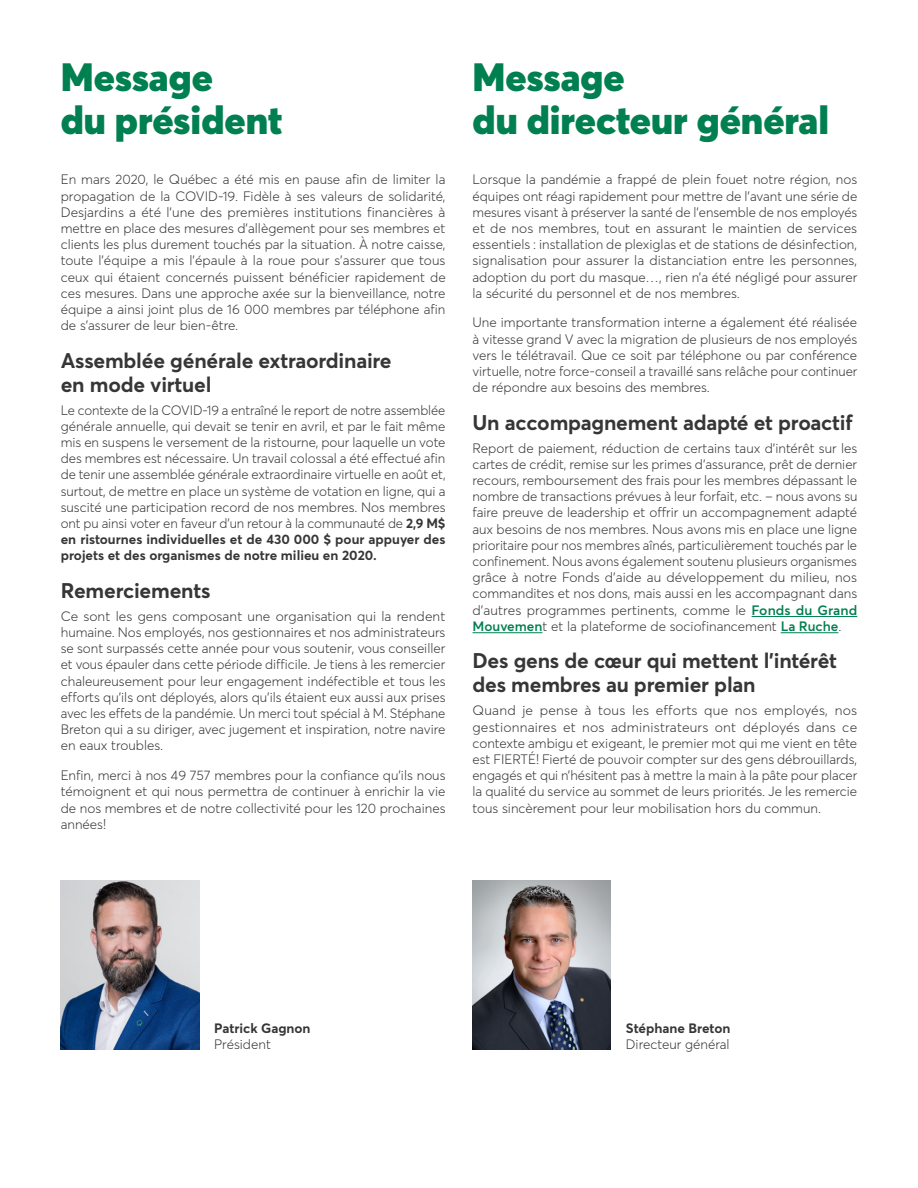
<style>
.page{position:relative;width:918px;height:1188px;background:#fff}
.page>*{position:absolute;margin:0;border:0;box-sizing:border-box;transform-origin:0 0}
.t1{font:900 39px/43.5px "Averta";color:#008051}
.t2{font:700 21px/24px "Averta";letter-spacing:-.01em;color:#363636}
.t3{font:300 13.5px/16.2px "Averta";color:#363636;text-align:justify}
.t4{font:700 13.5px "Averta";color:#363636}
.s1{font-weight:700}
.s2{font-weight:600;color:#008051}
</style>
<div class="page">
<hr style="left:917px;top:770px;width:1px;height:418px;background:#d0e8db">
<hr style="left:917px;top:0;width:1px;height:272px;background:#363636">
<hr style="left:752px;top:616px;width:105px;height:1px;background:#008051">
<hr style="left:472px;top:632px;width:70px;height:1px;background:#008051">
<hr style="left:781px;top:632px;width:57px;height:1px;background:#008051">
<img style="left:61px;top:881px;width:138px;height:168px">
<img style="left:472px;top:881px;width:139px;height:168px">
<h2 class="t1" style="left:61px;top:55px;width:224px">Message<br>du président</h2>
<p class="t3" style="left:61px;top:171px;width:386px">En mars 2020, le Québec a été mis en pause afin de limiter la propagation de la COVID-19. Fidèle à ses valeurs de solidarité, Desjardins a été l’une des premières institutions financières à mettre en place des mesures d’allègement pour ses membres et clients les plus durement touchés par la situation. À notre caisse, toute l’équipe a mis l’épaule à la roue pour s’assurer que tous ceux qui étaient concernés puissent bénéficier rapidement de ces mesures. Dans une approche axée sur la bienveillance, notre équipe a ainsi joint plus de 16 000 membres par téléphone afin de s’assurer de leur bien-être.</p>
<h3 class="t2" style="left:61px;top:348px;width:333px">Assemblée générale extraordinaire en mode virtuel</h3>
<p class="t3" style="left:61px;top:402px;width:386px">Le contexte de la COVID-19 a entraîné le report de notre assemblée générale annuelle, qui devait se tenir en avril, et par le fait même mis en suspens le versement de la ristourne, pour laquelle un vote des membres est nécessaire. Un travail colossal a été effectué afin de tenir une assemblée générale extraordinaire virtuelle en août et, surtout, de mettre en place un système de votation en ligne, qui a suscité une participation record de nos membres. Nos membres ont pu ainsi voter en faveur d’un retour à la communauté de <span class="s1">2,9 M$ en ristournes individuelles et de 430 000 $ pour appuyer des projets et des organismes de notre milieu en 2020.</span></p>
<h3 class="t2" style="left:61px;top:578px;width:151px">Remerciements</h3>
<p class="t3" style="left:61px;top:608px;width:386px">Ce sont les gens composant une organisation qui la rendent humaine. Nos employés, nos gestionnaires et nos administrateurs se sont surpassés cette année pour vous soutenir, vous conseiller et vous épauler dans cette période difficile. Je tiens à les remercier chaleureusement pour leur engagement indéfectible et tous les efforts qu’ils ont déployés, alors qu’ils étaient eux aussi aux prises avec les effets de la pandémie. Un merci tout spécial à M. Stéphane Breton qui a su diriger, avec jugement et inspiration, notre navire en eaux troubles.</p>
<p class="t3" style="left:61px;top:767px;width:386px">Enfin, merci à nos 49 757 membres pour la confiance qu’ils nous témoignent et qui nous permettra de continuer à enrichir la vie de nos membres et de notre collectivité pour les 120 prochaines années!</p>
<h2 class="t1" style="left:472px;top:55px;width:358px">Message<br>du directeur général</h2>
<p class="t3" style="left:472px;top:171px;width:386px">Lorsque la pandémie a frappé de plein fouet notre région, nos équipes ont réagi rapidement pour mettre de l’avant une série de mesures visant à préserver la santé de l’ensemble de nos employés et de nos membres, tout en assurant le maintien de services essentiels : installation de plexiglas et de stations de désinfection, signalisation pour assurer la distanciation entre les personnes, adoption du port du masque…, rien n’a été négligé pour assurer la sécurité du personnel et de nos membres.</p>
<p class="t3" style="left:472px;top:314px;width:387px">Une importante transformation interne a également été réalisée à vitesse grand V avec la migration de plusieurs de nos employés vers le télétravail. Que ce soit par téléphone ou par conférence virtuelle, notre force-conseil a travaillé sans relâche pour continuer de répondre aux besoins des membres.</p>
<h3 class="t2" style="left:472px;top:410px;width:382px">Un accompagnement adapté et proactif</h3>
<p class="t3" style="left:472px;top:440px;width:386px">Report de paiement, réduction de certains taux d’intérêt sur les cartes de crédit, remise sur les primes d’assurance, prêt de dernier recours, remboursement des frais pour les membres dépassant le nombre de transactions prévues à leur forfait, etc. – nous avons su faire preuve de leadership et offrir un accompagnement adapté aux besoins de nos membres. Nous avons mis en place une ligne prioritaire pour nos membres aînés, particulièrement touchés par le confinement. Nous avons également soutenu plusieurs organismes grâce à notre Fonds d’aide au développement du milieu, nos commandites et nos dons, mais aussi en les accompagnant dans d’autres programmes pertinents, comme le <span class="s2">Fonds du Grand Mouvemen</span>t et la plateforme de sociofinancement <span class="s2">La Ruche</span>.</p>
<h3 class="t2" style="left:472px;top:649px;width:366px">Des gens de cœur qui mettent l’intérêt des membres au premier plan</h3>
<p class="t3" style="left:472px;top:702px;width:386px">Quand je pense à tous les efforts que nos employés, nos gestionnaires et nos administrateurs ont déployés dans ce contexte ambigu et exigeant, le premier mot qui me vient en tête est FIERTÉ! Fierté de pouvoir compter sur des gens débrouillards, engagés et qui n’hésitent pas à mettre la main à la pâte pour placer la qualité du service au sommet de leurs priorités. Je les remercie tous sincèrement pour leur mobilisation hors du commun.</p>
<p class="t4" style="left:214px;top:1019px;width:98px">Patrick Gagnon</p>
<p class="t3" style="left:214px;top:1036px;width:58px">Président</p>
<p class="t4" style="left:626px;top:1019px;width:106px">Stéphane Breton</p>
<p class="t3" style="left:626px;top:1036px;width:105px">Directeur général</p>
</div>
